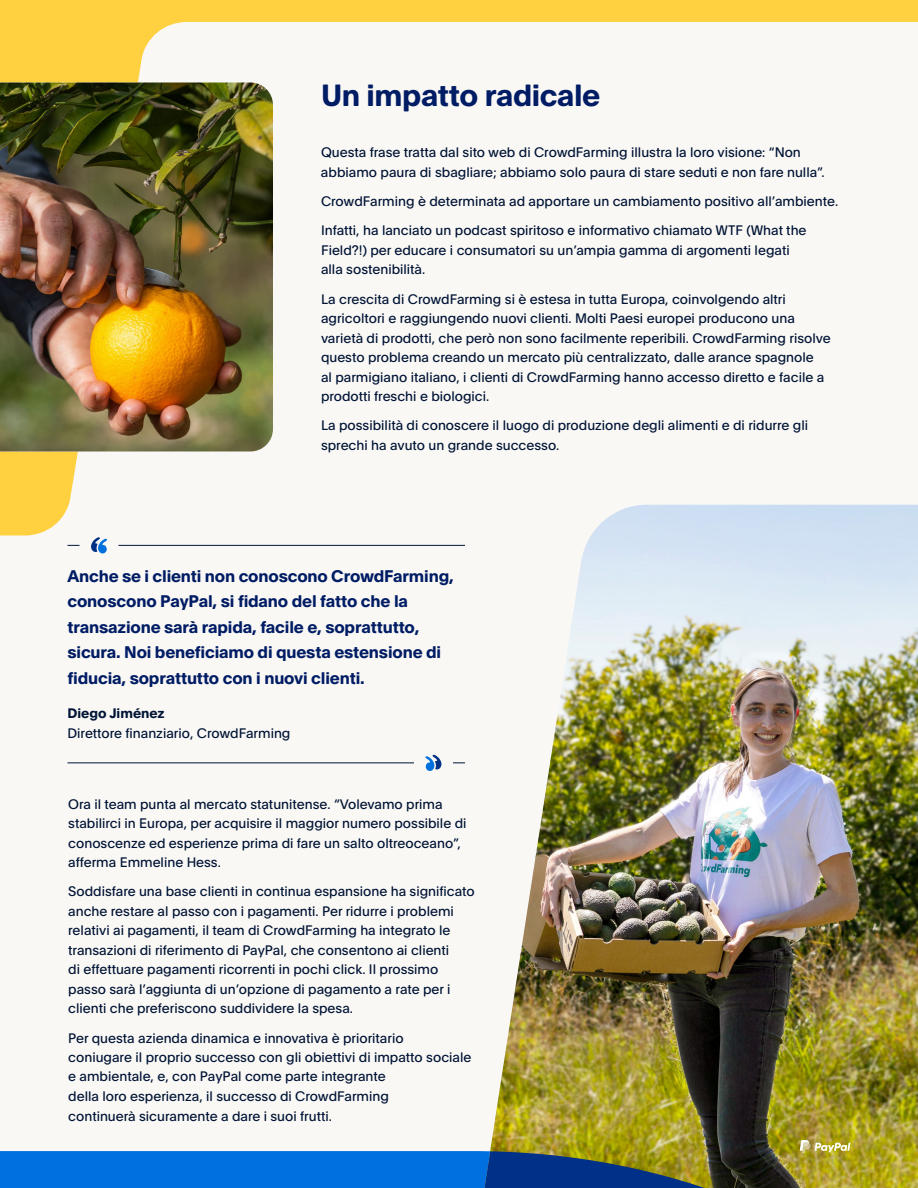
<style>
.page{position:relative;width:918px;height:1188px;background:#faf8f5}
.page>*{position:absolute;margin:0;border:0;box-sizing:border-box;transform-origin:0 0}
.Body_Copy_-_Dark_Gra{font:700 30px "Pay Pal Open";letter-spacing:-.015em;color:#001c64}
.Body_Copy_-_Dark_Gra-2{font:700 16.5px/25.5px "Pay Pal Open";letter-spacing:-.01em;color:#001c64}
.Body_Copy_-_Dark_Gra-3{font:13.5px/19.5px "Pay Pal Open";color:#001435}
.Body_Copy_-_White{font:13.5px "Pay Pal Open";color:#001435}
.Body_Copy_-_White-2{font:700 13.5px "Pay Pal Open";color:#001435}
</style>
<div class="page">
<img style="left:490px;top:536px;width:428px;height:652px">
<svg style="left:0;top:0;width:918px;height:536px"></svg>
<img style="left:0;top:82px;width:273px;height:370px">
<svg style="left:0;top:1151px;width:763px;height:37px;background:#1363ac"></svg>
<svg style="left:68px;top:545px;width:12px;height:1px"></svg>
<hr style="left:118px;top:545px;width:347px;height:1px;background:#001435">
<svg style="left:91px;top:537px;width:16px;height:16px"></svg>
<svg style="left:453px;top:762px;width:12px;height:1px"></svg>
<hr style="left:68px;top:762px;width:346px;height:1px;background:#001435">
<svg style="left:426px;top:755px;width:15px;height:16px"></svg>
<svg style="left:800px;top:1140px;width:50px;height:13px"></svg>
<p class="Body_Copy_-_Dark_Gra" style="left:321px;top:73px;width:281px">Un impatto radicale</p>
<p class="Body_Copy_-_Dark_Gra-3" style="left:321px;top:142px;width:505px">Questa frase tratta dal sito web di CrowdFarming illustra la loro visione: “Non abbiamo paura di sbagliare; abbiamo solo paura di stare seduti e non fare nulla”.</p>
<p class="Body_Copy_-_Dark_Gra-3" style="left:321px;top:186px;width:519px;line-height:29.2px">CrowdFarming è determinata ad apportare un cambiamento positivo all’ambiente.<br>Infatti, ha lanciato un podcast spiritoso e informativo chiamato WTF (What the</p>
<p class="Body_Copy_-_Dark_Gra-3" style="left:321px;top:240px;width:470px">Field?!) per educare i consumatori su un’ampia gamma di argomenti legati alla sostenibilità.</p>
<p class="Body_Copy_-_Dark_Gra-3" style="left:321px;top:288px;width:511px">La crescita di CrowdFarming si è estesa in tutta Europa, coinvolgendo altri agricoltori e raggiungendo nuovi clienti. Molti Paesi europei producono una varietà di prodotti, che però non sono facilmente reperibili. CrowdFarming risolve questo problema creando un mercato più centralizzato, dalle arance spagnole<br>al parmigiano italiano, i clienti di CrowdFarming hanno accesso diretto e facile a prodotti freschi e biologici.</p>
<p class="Body_Copy_-_Dark_Gra-3" style="left:321px;top:415px;width:489px">La possibilità di conoscere il luogo di produzione degli alimenti e di ridurre gli sprechi ha avuto un grande successo.</p>
<p class="Body_Copy_-_Dark_Gra-2" style="left:68px;top:562px;width:388px">Anche se i clienti non conoscono CrowdFarming, conoscono PayPal, si fidano del fatto che la transazione sarà rapida, facile e, soprattutto, sicura. Noi beneficiamo di questa estensione di fiducia, soprattutto con i nuovi clienti.</p>
<p class="Body_Copy_-_White-2" style="left:68px;top:704px;width:99px">Diego Jiménez</p>
<p class="Body_Copy_-_White" style="left:68px;top:724px;width:225px">Direttore finanziario, CrowdFarming</p>
<p class="Body_Copy_-_Dark_Gra-3" style="left:68px;top:793px;width:400px">Ora il team punta al mercato statunitense. “Volevamo prima stabilirci in Europa, per acquisire il maggior numero possibile di conoscenze ed esperienze prima di fare un salto oltreoceano”, afferma Emmeline Hess.</p>
<p class="Body_Copy_-_Dark_Gra-3" style="left:68px;top:881px;width:408px">Soddisfare una base clienti in continua espansione ha significato anche restare al passo con i pagamenti. Per ridurre i problemi relativi ai pagamenti, il team di CrowdFarming ha integrato le transazioni di riferimento di PayPal, che consentono ai clienti<br>di effettuare pagamenti ricorrenti in pochi click. Il prossimo passo sarà l’aggiunta di un’opzione di pagamento a rate per i clienti che preferiscono suddividere la spesa.</p>
<p class="Body_Copy_-_Dark_Gra-3" style="left:68px;top:1027px;width:405px">Per questa azienda dinamica e innovativa è prioritario<br>coniugare il proprio successo con gli obiettivi di impatto sociale e ambientale, e, con PayPal come parte integrante<br>della loro esperienza, il successo di CrowdFarming<br>continuerà sicuramente a dare i suoi frutti.</p>
</div>
